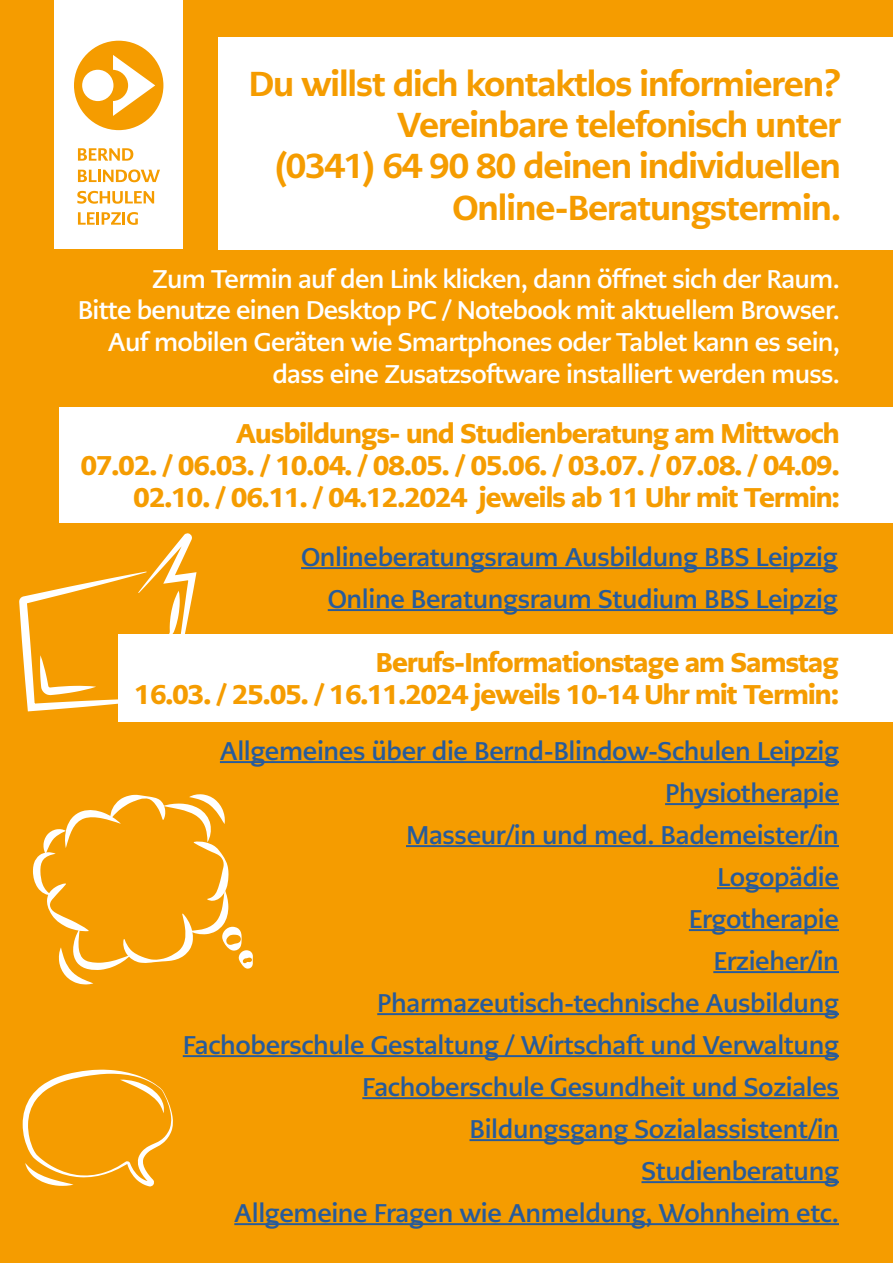
<style>
.page{position:relative;width:893px;height:1263px;background:#f59c00}
.page>*{position:absolute;margin:0;border:0;box-sizing:border-box;transform-origin:0 0}
.t1{font:800 34.5px/41.4px "PMN Caecilia Sans Text";letter-spacing:-.03em;color:#f59c00;text-align:right}
.t2{font:900 27px/32px "PMN Caecilia Sans Text";letter-spacing:-.03em;color:#f59c00;text-align:right}
.t3{font:700 25.5px/42px "PMN Caecilia Sans Text";letter-spacing:-.015em;color:#275b9b;text-align:right}
.t4{font:700 25.5px/31.8px "PMN Caecilia Sans Text";letter-spacing:-.03em;color:#fff;text-align:right}
</style>
<div class="page">
<div style="left:60px;top:407px;width:833px;height:116px;background:#fff"></div>
<div style="left:54px;top:0;width:129px;height:248px;background:#fff"></div>
<svg style="left:78px;top:148px;width:55px;height:13px"></svg>
<svg style="left:78px;top:169px;width:82px;height:13px"></svg>
<svg style="left:77px;top:191px;width:77px;height:13px"></svg>
<div style="left:74px;top:41px;width:89px;height:89px;background:#f59c00;border-radius:50%"></div>
<svg style="left:113px;top:55px;width:42px;height:61px"></svg>
<div style="left:82px;top:70px;width:31px;height:31px;background:#fff;border-radius:50%"></div>
<svg style="left:78px;top:212px;width:60px;height:13px"></svg>
<hr style="left:220px;top:761px;width:619px;height:2px;background:#275b9b">
<hr style="left:665px;top:803px;width:174px;height:2px;background:#275b9b">
<hr style="left:406px;top:845px;width:433px;height:2px;background:#275b9b">
<hr style="left:717px;top:887px;width:122px;height:2px;background:#275b9b">
<hr style="left:689px;top:929px;width:150px;height:2px;background:#275b9b">
<hr style="left:713px;top:971px;width:126px;height:2px;background:#275b9b">
<hr style="left:377px;top:1013px;width:462px;height:2px;background:#275b9b">
<hr style="left:183px;top:1055px;width:656px;height:2px;background:#275b9b">
<hr style="left:362px;top:1097px;width:477px;height:2px;background:#275b9b">
<hr style="left:469px;top:1139px;width:370px;height:2px;background:#275b9b">
<hr style="left:641px;top:1181px;width:198px;height:2px;background:#275b9b">
<hr style="left:234px;top:1223px;width:605px;height:2px;background:#275b9b">
<svg style="left:23px;top:1069px;width:150px;height:117px"></svg>
<svg style="left:33px;top:794px;width:220px;height:190px"></svg>
<svg style="left:19px;top:533px;width:178px;height:178px"></svg>
<hr style="left:301px;top:567px;width:537px;height:2px;background:#275b9b">
<hr style="left:328px;top:609px;width:510px;height:2px;background:#275b9b">
<div style="left:118px;top:634px;width:775px;height:87px;background:#fff"></div>
<div style="left:219px;top:37px;width:674px;height:213px;background:#fff"></div>
<h1 class="t1" style="left:249px;top:63px;width:594px">Du willst dich kontaktlos informieren?<br>Vereinbare telefonisch unter<br>(0341) 64 90 80 deinen individuellen Online-Beratungstermin.</h1>
<p class="t4" style="left:78px;top:262px;width:764px">Zum Termin auf den Link klicken, dann öffnet sich der Raum.<br>Bitte benutze einen Desktop PC / Notebook mit aktuellem Browser.<br>Auf mobilen Geräten wie Smartphones oder Tablet kann es sein, dass eine Zusatzsoftware installiert werden muss.</p>
<p class="t2" style="left:81px;top:417px;width:761px">Ausbildungs- und Studienberatung am Mittwoch<br>07.02. / 06.03. / 10.04. / 08.05. / 05.06. / 03.07. / 07.08. / 04.09.<br>02.10. / 06.11. / 04.12.2024 jeweils ab 11 Uhr mit Termin:</p>
<p class="t3" style="left:301px;top:535px;width:538px">Onlineberatungsraum Ausbildung BBS Leipzig<br>Online Beratungsraum Studium BBS Leipzig</p>
<p class="t2" style="left:135px;top:647px;width:706px">Berufs-Informationstage am Samstag<br>16.03. / 25.05. / 16.11.2024 jeweils 10-14 Uhr mit Termin:</p>
<p class="t3" style="left:183px;top:729px;width:658px">Allgemeines über die Bernd-Blindow-Schulen Leipzig<br>Physiotherapie<br>Masseur/in und med. Bademeister/in<br>Logopädie<br>Ergotherapie<br>Erzieher/in<br>Pharmazeutisch-technische Ausbildung<br>Fachoberschule Gestaltung / Wirtschaft und Verwaltung<br>Fachoberschule Gesundheit und Soziales<br>Bildungsgang Sozialassistent/in<br>Studienberatung<br>Allgemeine Fragen wie Anmeldung, Wohnheim etc.</p>
</div>
